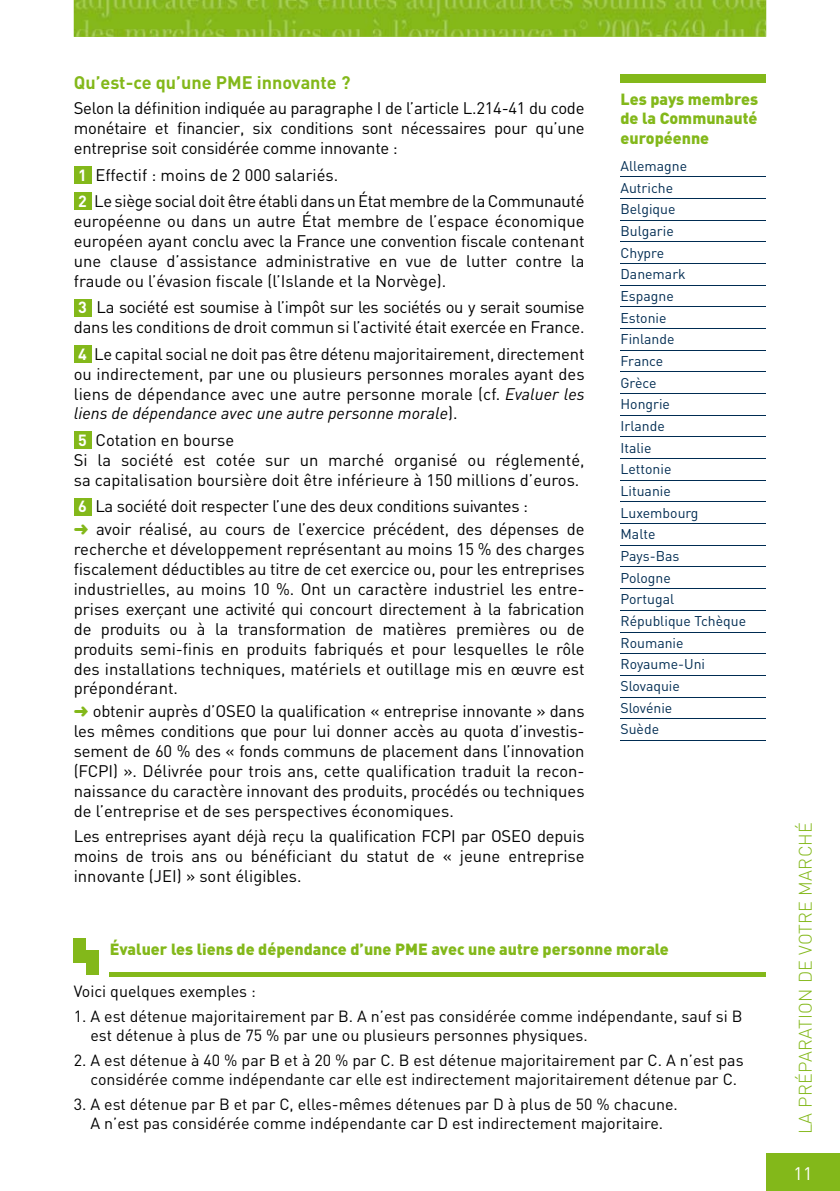
<style>
.page{position:relative;width:840px;height:1191px;background:#fff}
.page>*{position:absolute;margin:0;border:0;box-sizing:border-box;transform-origin:0 0}
.t1{font:700 18px "DIN";color:#83b81a}
.t2{font:300 18px "DIN";letter-spacing:.015em;color:#83b81a}
.t3{font:18px "DIN";color:#fff}
.t4{font:16.6px/20px "DIN";letter-spacing:-.01em;color:#000;text-align:justify}
.t5{font:16px/19.2px "DIN";color:#000}
.t6{font:900 16px/19.2px "DIN";color:#83b81a;text-align:justify}
.t7{font:14px/21.6px "DIN";color:#002c52}
.s1{font-weight:700;font-size:16px;color:#fff}
.s2{font-style:italic}
.s3{color:#83b81a}
</style>
<div class="page">
<img style="left:74px;top:0;width:691px;height:37px">
<div style="left:765px;top:1154px;width:74px;height:37px;background:#83b81a"></div>
<div style="left:74px;top:166px;width:17px;height:18px;background:#83b81a"></div>
<div style="left:74px;top:193px;width:17px;height:17px;background:#83b81a"></div>
<div style="left:74px;top:299px;width:17px;height:17px;background:#83b81a"></div>
<div style="left:74px;top:345px;width:17px;height:18px;background:#83b81a"></div>
<div style="left:74px;top:431px;width:17px;height:18px;background:#83b81a"></div>
<div style="left:74px;top:498px;width:17px;height:17px;background:#83b81a"></div>
<hr style="left:110px;top:972px;width:655px;height:4px;background:#83b81a">
<div style="left:74px;top:938px;width:12px;height:25px;background:#83b81a"></div>
<div style="left:86px;top:950px;width:12px;height:25px;background:#83b81a"></div>
<div style="left:620px;top:74px;width:145px;height:8px;background:#83b81a"></div>
<hr style="left:620px;top:176px;width:145px;height:1px;background:#002c52">
<hr style="left:620px;top:198px;width:145px;height:1px;background:#002c52">
<hr style="left:620px;top:220px;width:145px;height:1px;background:#002c52">
<hr style="left:620px;top:241px;width:145px;height:1px;background:#002c52">
<hr style="left:620px;top:263px;width:145px;height:1px;background:#002c52">
<hr style="left:620px;top:285px;width:145px;height:1px;background:#002c52">
<hr style="left:620px;top:306px;width:145px;height:1px;background:#002c52">
<hr style="left:620px;top:328px;width:145px;height:1px;background:#002c52">
<hr style="left:620px;top:350px;width:145px;height:1px;background:#002c52">
<hr style="left:620px;top:371px;width:145px;height:1px;background:#002c52">
<hr style="left:620px;top:393px;width:145px;height:1px;background:#002c52">
<hr style="left:620px;top:415px;width:145px;height:1px;background:#002c52">
<hr style="left:620px;top:436px;width:145px;height:1px;background:#002c52">
<hr style="left:620px;top:458px;width:145px;height:1px;background:#002c52">
<hr style="left:620px;top:480px;width:145px;height:1px;background:#002c52">
<hr style="left:620px;top:502px;width:145px;height:1px;background:#002c52">
<hr style="left:620px;top:523px;width:145px;height:1px;background:#002c52">
<hr style="left:620px;top:545px;width:145px;height:1px;background:#002c52">
<hr style="left:620px;top:567px;width:145px;height:1px;background:#002c52">
<hr style="left:620px;top:588px;width:145px;height:1px;background:#002c52">
<hr style="left:620px;top:610px;width:145px;height:1px;background:#002c52">
<hr style="left:620px;top:632px;width:145px;height:1px;background:#002c52">
<hr style="left:620px;top:653px;width:145px;height:1px;background:#002c52">
<hr style="left:620px;top:675px;width:145px;height:1px;background:#002c52">
<hr style="left:620px;top:697px;width:145px;height:1px;background:#002c52">
<hr style="left:620px;top:718px;width:145px;height:1px;background:#002c52">
<hr style="left:620px;top:740px;width:145px;height:1px;background:#002c52">
<p class="t1" style="left:74px;top:76px;width:278px">Qu’est-ce qu’une PME innovante ?</p>
<p class="t4" style="left:74px;top:100px;width:512px">Selon la définition indiquée au paragraphe I de l’article L.214-41 du code monétaire et financier, six conditions sont nécessaires pour qu’une entreprise soit considérée comme innovante :</p>
<p class="t4" style="left:78px;top:163px;width:507px;line-height:26.4px"><span class="s1">1</span> Effectif : moins de 2 000 salariés.<br><span class="s1">2</span> Le siège social doit être établi dans un État membre de la Communauté</p>
<p class="t4" style="left:74px;top:213px;width:512px">européenne ou dans un autre État membre de l’espace économique européen ayant conclu avec la France une convention fiscale contenant une clause d’assistance administrative en vue de lutter contre la fraude ou l’évasion fiscale (l’Islande et la Norvège).</p>
<p class="t4" style="left:74px;top:299px;width:512px"><span class="s1">3</span> La société est soumise à l’impôt sur les sociétés ou y serait soumise dans les conditions de droit commun si l’activité était exercée en France.</p>
<p class="t4" style="left:74px;top:346px;width:512px"><span class="s1">4</span> Le capital social ne doit pas être détenu majoritairement, directement ou indirectement, par une ou plusieurs personnes morales ayant des liens de dépendance avec une autre personne morale (cf. <span class="s2">Evaluer les liens de dépendance avec une autre personne morale</span>).</p>
<p class="t4" style="left:74px;top:432px;width:512px;text-align:left"><span class="s1">5</span> Cotation en bourse<br>Si la société est cotée sur un marché organisé ou réglementé, sa capitalisation boursière doit être inférieure à 150 millions d’euros.</p>
<p class="t4" style="left:74px;top:497px;width:512px;line-height:22.8px"><span class="s1">6</span> La société doit respecter l’une des deux conditions suivantes :<br><span class="s3">➜</span> avoir réalisé, au cours de l’exercice précédent, des dépenses de</p>
<p class="t4" style="left:74px;top:541px;width:512px">recherche et développement représentant au moins 15 % des charges fiscalement déductibles au titre de cet exercice ou, pour les entreprises industrielles, au moins 10 %. Ont un caractère industriel les entre&shy;prises exerçant une activité qui concourt directement à la fabrication de produits ou à la transformation de matières premières ou de produits semi-finis en produits fabriqués et pour lesquelles le rôle des installations techniques, matériels et outillage mis en œuvre est prépondérant.</p>
<p class="t4" style="left:74px;top:703px;width:512px"><span class="s3">➜</span> obtenir auprès d’OSEO la qualification « entreprise innovante » dans les mêmes conditions que pour lui donner accès au quota d’investis&shy;sement de 60 % des « fonds communs de placement dans l’innovation (FCPI) ». Délivrée pour trois ans, cette qualification traduit la recon&shy;naissance du caractère innovant des produits, procédés ou techniques de l’entreprise et de ses perspectives économiques.</p>
<p class="t4" style="left:74px;top:828px;width:512px">Les entreprises ayant déjà reçu la qualification FCPI par OSEO depuis moins de trois ans ou bénéficiant du statut de « jeune entreprise innovante (JEI) » sont éligibles.</p>
<p class="t6" style="left:620px;top:91px;width:139px">Les pays membres de la Communauté européenne</p>
<p class="t7" style="left:620px;top:157px;width:127px">Allemagne<br>Autriche<br>Belgique<br>Bulgarie<br>Chypre<br>Danemark<br>Espagne<br>Estonie<br>Finlande<br>France<br>Grèce<br>Hongrie<br>Irlande<br>Italie<br>Lettonie<br>Lituanie<br>Luxembourg<br>Malte<br>Pays-Bas<br>Pologne<br>Portugal<br>République Tchèque<br>Roumanie<br>Royaume-Uni<br>Slovaquie<br>Slovénie<br>Suède</p>
<p class="t6" style="left:110px;top:941px;width:560px">Évaluer les liens de dépendance d’une PME avec une autre personne morale</p>
<p class="t5" style="left:74px;top:983px;width:183px">Voici quelques exemples :</p>
<p class="t5" style="left:90px;top:1008px;width:653px;text-indent:-17px">1. A est détenue majoritairement par B. A n’est pas considérée comme indépendante, sauf si B est détenue à plus de 75 % par une ou plusieurs personnes physiques.</p>
<p class="t5" style="left:90px;top:1052px;width:654px;text-indent:-17px">2. A est détenue à 40 % par B et à 20 % par C. B est détenue majoritairement par C. A n’est pas considérée comme indépendante car elle est indirectement majoritairement détenue par C.</p>
<p class="t5" style="left:74px;top:1096px;width:605px;text-align:center">3. A est détenue par B et par C, elles-mêmes détenues par D à plus de 50 % chacune.<br>A n’est pas considérée comme indépendante car D est indirectement majoritaire.</p>
<p class="t2" style="left:798px;top:1134px;width:314px;rotate:-90deg">LA PRÉPARATION DE VOTRE MARCHÉ</p>
<p class="t3" style="left:793px;top:1166px;width:20px">11</p>
</div>
